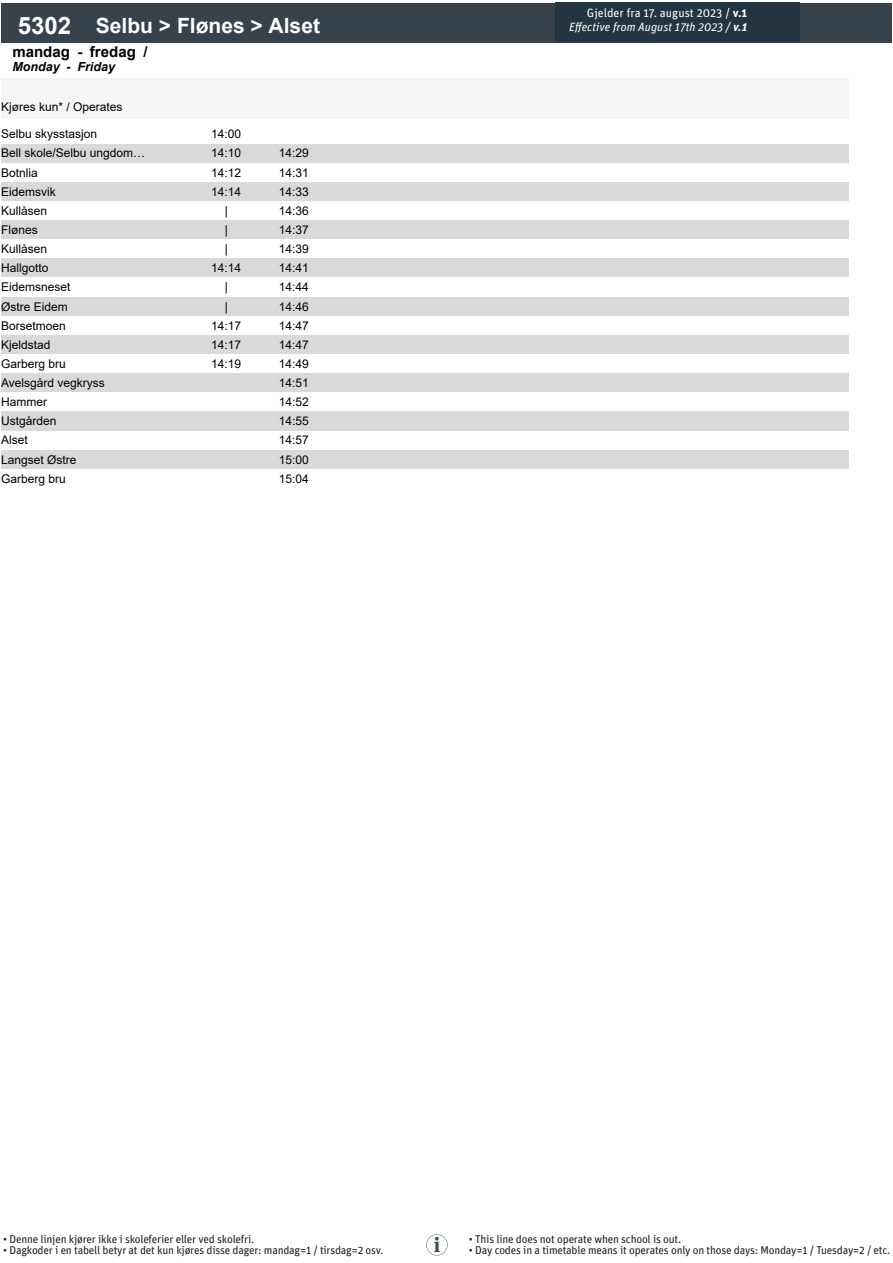
<style>
.page{position:relative;width:893px;height:1263px;background:#fff}
.page>*{position:absolute;margin:0;border:0;box-sizing:border-box;transform-origin:0 0}
.t1{font:700 21px "Arial";color:#fff}
.t2{font:700 15px "Arial";color:#000}
.t3{font:italic 700 12.45px "Arial";color:#000}
.t4{font:12px "Arial";color:#000}
.t5{font:italic 12px/14.4px "Unit Pro";color:#fff;text-align:right}
.t6{font:11.25px "Unit Pro";letter-spacing:-.02em;color:#231f20}
.s1{font-size:24px}
.s2{font-style:normal}
.s3{font-weight:700;font-style:normal}
.s4{font-weight:700}
</style>
<div class="page">
<div style="left:1px;top:79px;width:191px;height:40px;background:#f5f5f5"></div>
<div style="left:192px;top:79px;width:68px;height:40px;background:#f5f5f5"></div>
<div style="left:260px;top:79px;width:68px;height:40px;background:#f5f5f5"></div>
<div style="left:328px;top:79px;width:67px;height:40px;background:#f5f5f5"></div>
<div style="left:395px;top:79px;width:68px;height:40px;background:#f5f5f5"></div>
<div style="left:463px;top:79px;width:67px;height:40px;background:#f5f5f5"></div>
<div style="left:530px;top:79px;width:68px;height:40px;background:#f5f5f5"></div>
<div style="left:598px;top:79px;width:67px;height:40px;background:#f5f5f5"></div>
<div style="left:665px;top:79px;width:68px;height:40px;background:#f5f5f5"></div>
<div style="left:733px;top:79px;width:67px;height:40px;background:#f5f5f5"></div>
<div style="left:800px;top:79px;width:49px;height:40px;background:#f5f5f5"></div>
<div style="left:1px;top:3px;width:87px;height:40px;background:#37424a"></div>
<div style="left:88px;top:3px;width:804px;height:40px;background:#37424a"></div>
<div style="left:1px;top:144px;width:848px;height:19px;background:#d9d9d9"></div>
<div style="left:1px;top:182px;width:848px;height:19px;background:#d9d9d9"></div>
<div style="left:1px;top:220px;width:848px;height:20px;background:#d9d9d9"></div>
<div style="left:1px;top:259px;width:848px;height:19px;background:#d9d9d9"></div>
<div style="left:1px;top:297px;width:848px;height:19px;background:#d9d9d9"></div>
<div style="left:1px;top:335px;width:848px;height:19px;background:#d9d9d9"></div>
<div style="left:1px;top:374px;width:848px;height:19px;background:#d9d9d9"></div>
<div style="left:1px;top:412px;width:848px;height:19px;background:#d9d9d9"></div>
<div style="left:1px;top:450px;width:848px;height:19px;background:#d9d9d9"></div>
<div style="left:556px;top:2px;width:244px;height:39px;background:#223541"></div>
<svg style="left:426px;top:1234px;width:22px;height:21px"></svg>
<p class="t1" style="left:18px;top:10px;width:304px"><span class="s1">5302</span> Selbu &gt; Flønes &gt; Alset</p>
<p class="t2" style="left:12px;top:41px;width:137px">mandag - fredag /</p>
<p class="t3" style="left:12px;top:58px;width:104px">Monday - Friday</p>
<p class="t4" style="left:1px;top:99px;width:123px">Kjøres kun* / Operates</p>
<p class="t4" style="left:1px;top:126px;width:98px">Selbu skysstasjon</p>
<p class="t4" style="left:211px;top:126px;width:32px">14:00</p>
<p class="t4" style="left:1px;top:145px;width:146px">Bell skole/Selbu ungdom…</p>
<p class="t4" style="left:211px;top:145px;width:32px">14:10</p>
<p class="t4" style="left:279px;top:145px;width:32px">14:29</p>
<p class="t4" style="left:1px;top:164px;width:38px">Botnlia</p>
<p class="t4" style="left:211px;top:164px;width:32px">14:12</p>
<p class="t4" style="left:279px;top:164px;width:32px">14:31</p>
<p class="t4" style="left:1px;top:183px;width:56px">Eidemsvik</p>
<p class="t4" style="left:211px;top:183px;width:32px">14:14</p>
<p class="t4" style="left:279px;top:183px;width:32px">14:33</p>
<p class="t4" style="left:1px;top:202px;width:48px">Kullåsen</p>
<p class="t4" style="left:225px;top:202px;width:5px">|</p>
<p class="t4" style="left:279px;top:202px;width:32px">14:36</p>
<p class="t4" style="left:1px;top:221px;width:38px">Flønes</p>
<p class="t4" style="left:225px;top:221px;width:5px">|</p>
<p class="t4" style="left:279px;top:221px;width:32px">14:37</p>
<p class="t4" style="left:1px;top:241px;width:48px">Kullåsen</p>
<p class="t4" style="left:225px;top:241px;width:5px">|</p>
<p class="t4" style="left:279px;top:241px;width:32px">14:39</p>
<p class="t4" style="left:1px;top:260px;width:49px">Hallgotto</p>
<p class="t4" style="left:211px;top:260px;width:32px">14:14</p>
<p class="t4" style="left:279px;top:260px;width:32px">14:41</p>
<p class="t4" style="left:1px;top:279px;width:71px">Eidemsneset</p>
<p class="t4" style="left:225px;top:279px;width:5px">|</p>
<p class="t4" style="left:279px;top:279px;width:32px">14:44</p>
<p class="t4" style="left:1px;top:298px;width:68px">Østre Eidem</p>
<p class="t4" style="left:225px;top:298px;width:5px">|</p>
<p class="t4" style="left:279px;top:298px;width:32px">14:46</p>
<p class="t4" style="left:1px;top:317px;width:66px">Borsetmoen</p>
<p class="t4" style="left:211px;top:317px;width:32px">14:17</p>
<p class="t4" style="left:279px;top:317px;width:32px">14:47</p>
<p class="t4" style="left:1px;top:336px;width:51px">Kjeldstad</p>
<p class="t4" style="left:211px;top:336px;width:32px">14:17</p>
<p class="t4" style="left:279px;top:336px;width:32px">14:47</p>
<p class="t4" style="left:1px;top:355px;width:66px">Garberg bru</p>
<p class="t4" style="left:211px;top:355px;width:32px">14:19</p>
<p class="t4" style="left:279px;top:355px;width:32px">14:49</p>
<p class="t4" style="left:1px;top:375px;width:105px">Avelsgård vegkryss</p>
<p class="t4" style="left:279px;top:375px;width:32px">14:51</p>
<p class="t4" style="left:1px;top:394px;width:47px">Hammer</p>
<p class="t4" style="left:279px;top:394px;width:32px">14:52</p>
<p class="t4" style="left:1px;top:413px;width:57px">Ustgården</p>
<p class="t4" style="left:279px;top:413px;width:32px">14:55</p>
<p class="t4" style="left:1px;top:432px;width:28px">Alset</p>
<p class="t4" style="left:279px;top:432px;width:32px">14:57</p>
<p class="t4" style="left:1px;top:451px;width:77px">Langset Østre</p>
<p class="t4" style="left:279px;top:451px;width:32px">15:00</p>
<p class="t4" style="left:1px;top:470px;width:66px">Garberg bru</p>
<p class="t4" style="left:279px;top:470px;width:32px">15:04</p>
<p class="t5" style="left:569px;top:5px;width:179px"><span class="s2">Gjelder fra 17. august 2023 /</span> <span class="s3">v.1<br></span>Effective from August 17th 2023 / <span class="s4">v.1</span></p>
<p class="t6" style="left:3px;top:1231px;width:253px">• Denne linjen kjører ikke i skoleferier eller ved skolefri.</p>
<p class="t6" style="left:3px;top:1243px;width:382px">• Dagkoder i en tabell betyr at det kun kjøres disse dager: mandag=1 / tirsdag=2 osv.</p>
<p class="t6" style="left:469px;top:1231px;width:214px">• This line does not operate when school is out.</p>
<p class="t6" style="left:469px;top:1243px;width:423px">• Day codes in a timetable means it operates only on those days: Monday=1 / Tuesday=2 / etc.</p>
</div>
